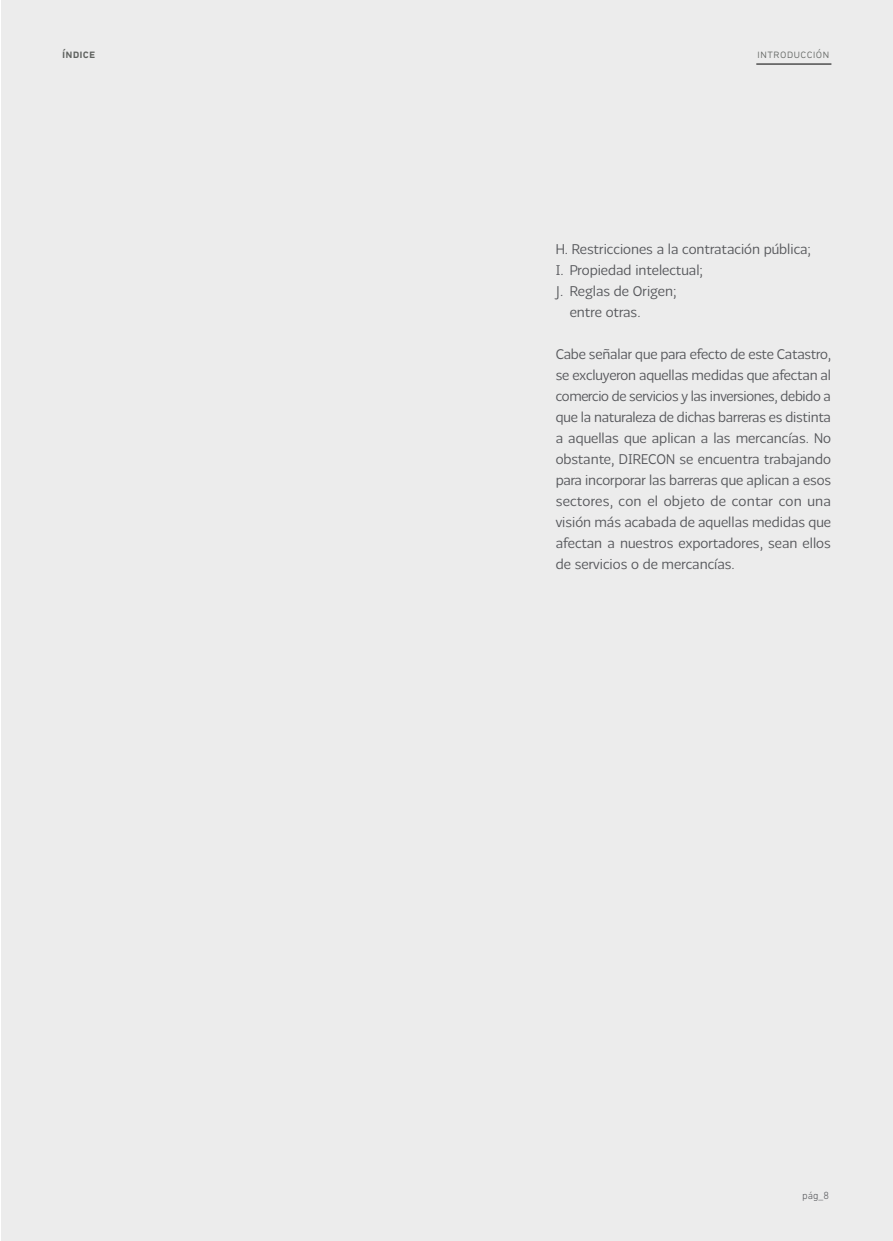
<style>
.page{position:relative;width:893px;height:1241px;background:#fff}
.page>*{position:absolute;margin:0;border:0;box-sizing:border-box;transform-origin:0 0}
.t1{font:14px/21px "Chilena Fina";color:#55565a;text-align:justify}
.t2{font:300 12.25px "DIN Next LT Pro";letter-spacing:.015em;color:#5f625f}
.t3{font:500 12.25px "DIN Next LT Pro";letter-spacing:.015em;color:#5f625f}
.t4{font:300 10.5px "DIN Next LT Pro";color:#55565a}
</style>
<div class="page">
<div style="left:1px;top:0;width:892px;height:1240px;background:#ececec"></div>
<hr style="left:756px;top:64px;width:75px;height:1px;background:#000">
<p class="t3" style="left:62px;top:47px;width:35px">índice</p>
<p class="t2" style="left:757px;top:47px;width:74px">introducción</p>
<p class="t1" style="left:556px;top:238px;width:257px">H. Restricciones a la contratación pública;</p>
<p class="t1" style="left:556px;top:259px;width:149px">I. Propiedad intelectual;</p>
<p class="t1" style="left:556px;top:280px;width:122px">J. Reglas de Origen;</p>
<p class="t1" style="left:570px;top:301px;width:72px">entre otras.</p>
<p class="t1" style="left:556px;top:343px;width:277px">Cabe señalar que para efecto de este Catastro, se excluyeron aquellas medidas que afectan al comercio de servicios y las inversiones, debido a que la naturaleza de dichas barreras es distinta a aquellas que aplican a las mercancías. No obstante, DIRECON se encuentra trabajando para incorporar las barreras que aplican a esos sectores, con el objeto de contar con una visión más acabada de aquellas medidas que afectan a nuestros exportadores, sean ellos de servicios o de mercancías.</p>
<p class="t4" style="left:802px;top:1189px;width:28px">pág_8</p>
</div>
